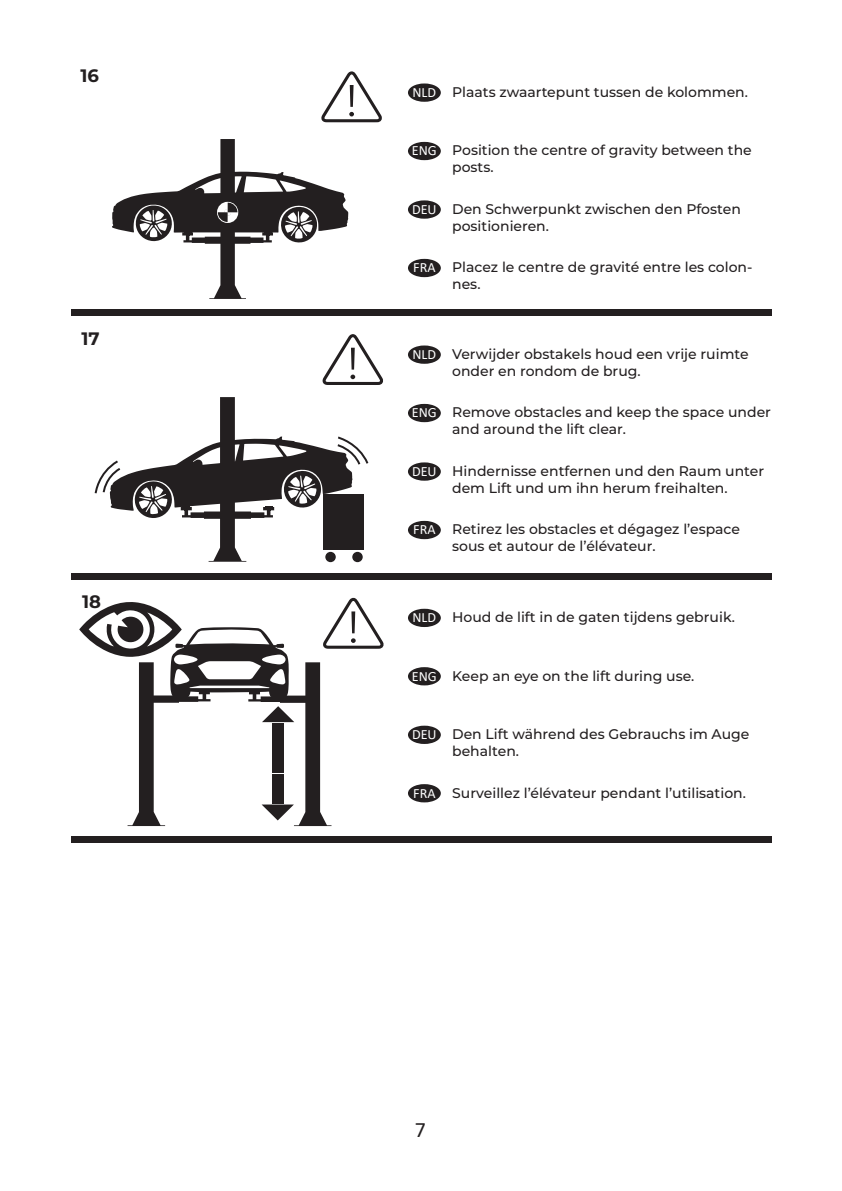
<style>
.page{position:relative;width:842px;height:1191px;background:#fff}
.page>*{position:absolute;margin:0;border:0;box-sizing:border-box;transform-origin:0 0}
.t1{font:22px "Calibri";color:#231f20}
.t2{font:700 18px "Montserrat";color:#231f20}
.t3{font:14.2px "Calibri";color:#fff}
.t4{font:500 14px/16.8px "Montserrat";color:#231f20}
.s1{font-family:"Calibri";font-weight:400;font-size:14.2px;color:#fff}
</style>
<div class="page">
<div style="left:71px;top:310px;width:700px;height:6px;background:#231f20"></div>
<div style="left:71px;top:573px;width:700px;height:6px;background:#231f20"></div>
<div style="left:71px;top:836px;width:700px;height:6px;background:#231f20"></div>
<svg style="left:94px;top:397px;width:275px;height:165px"></svg>
<svg style="left:322px;top:334px;width:61px;height:51px"></svg>
<div style="left:408px;top:345px;width:33px;height:19px;background:#231f20;border-radius:50%"></div>
<div style="left:408px;top:404px;width:33px;height:18px;background:#231f20;border-radius:50%"></div>
<div style="left:408px;top:462px;width:33px;height:19px;background:#231f20;border-radius:50%"></div>
<div style="left:408px;top:521px;width:33px;height:18px;background:#231f20;border-radius:50%"></div>
<svg style="left:79px;top:597px;width:305px;height:229px"></svg>
<div style="left:408px;top:609px;width:33px;height:18px;background:#231f20;border-radius:50%"></div>
<div style="left:408px;top:667px;width:33px;height:18px;background:#231f20;border-radius:50%"></div>
<div style="left:408px;top:725px;width:33px;height:19px;background:#231f20;border-radius:50%"></div>
<div style="left:408px;top:784px;width:33px;height:18px;background:#231f20;border-radius:50%"></div>
<svg style="left:112px;top:139px;width:236px;height:160px"></svg>
<svg style="left:321px;top:71px;width:61px;height:51px"></svg>
<div style="left:408px;top:83px;width:33px;height:19px;background:#231f20;border-radius:50%"></div>
<div style="left:408px;top:142px;width:33px;height:18px;background:#231f20;border-radius:50%"></div>
<div style="left:408px;top:200px;width:33px;height:19px;background:#231f20;border-radius:50%"></div>
<div style="left:408px;top:259px;width:33px;height:18px;background:#231f20;border-radius:50%"></div>
<p class="t2" style="left:80px;top:63px;width:20px">16</p>
<p class="t2" style="left:81px;top:325px;width:20px">17</p>
<p class="t2" style="left:82px;top:589px;width:20px">18</p>
<p class="t3" style="left:412px;top:82px;width:25px">NLD</p>
<p class="t4" style="left:452px;top:83px;width:297px">Plaats zwaartepunt tussen de kolommen.</p>
<p class="t4" style="left:452px;top:141px;width:301px">Position the centre of gravity between the posts.</p>
<p class="t4" style="left:452px;top:200px;width:290px;text-indent:-40px"><span class="s1">DEU</span> Den Schwerpunkt zwischen den Pfosten positionieren.</p>
<p class="t4" style="left:452px;top:258px;width:302px;text-indent:-39px"><span class="s1">FRA</span> Placez le centre de gravité entre les colon&shy;nes.</p>
<p class="t3" style="left:412px;top:141px;width:26px">ENG</p>
<p class="t4" style="left:452px;top:345px;width:298px">Verwijder obstakels houd een vrije ruimte onder en rondom de brug.</p>
<p class="t4" style="left:452px;top:403px;width:320px">Remove obstacles and keep the space under and around the lift clear.</p>
<p class="t4" style="left:412px;top:462px;width:354px;text-align:center"><span class="s1">DEU</span> Hindernisse entfernen und den Raum unter dem Lift und um ihn herum freihalten.</p>
<p class="t4" style="left:452px;top:520px;width:289px;text-indent:-39px"><span class="s1">FRA</span> Retirez les obstacles et dégagez l’espace sous et autour de l’élévateur.</p>
<p class="t3" style="left:412px;top:344px;width:25px">NLD</p>
<p class="t3" style="left:412px;top:403px;width:26px">ENG</p>
<p class="t3" style="left:412px;top:608px;width:25px">NLD</p>
<p class="t4" style="left:452px;top:608px;width:284px">Houd de lift in de gaten tijdens gebruik.</p>
<p class="t3" style="left:412px;top:666px;width:26px">ENG</p>
<p class="t4" style="left:452px;top:667px;width:244px">Keep an eye on the lift during use.</p>
<p class="t4" style="left:452px;top:725px;width:299px;text-indent:-40px"><span class="s1">DEU</span> Den Lift während des Gebrauchs im Auge behalten.</p>
<p class="t4" style="left:413px;top:783px;width:334px"><span class="s1">FRA</span> Surveillez l’élévateur pendant l’utilisation.</p>
<h1 class="t1" style="left:415px;top:1114px;width:13px">7</h1>
</div>
